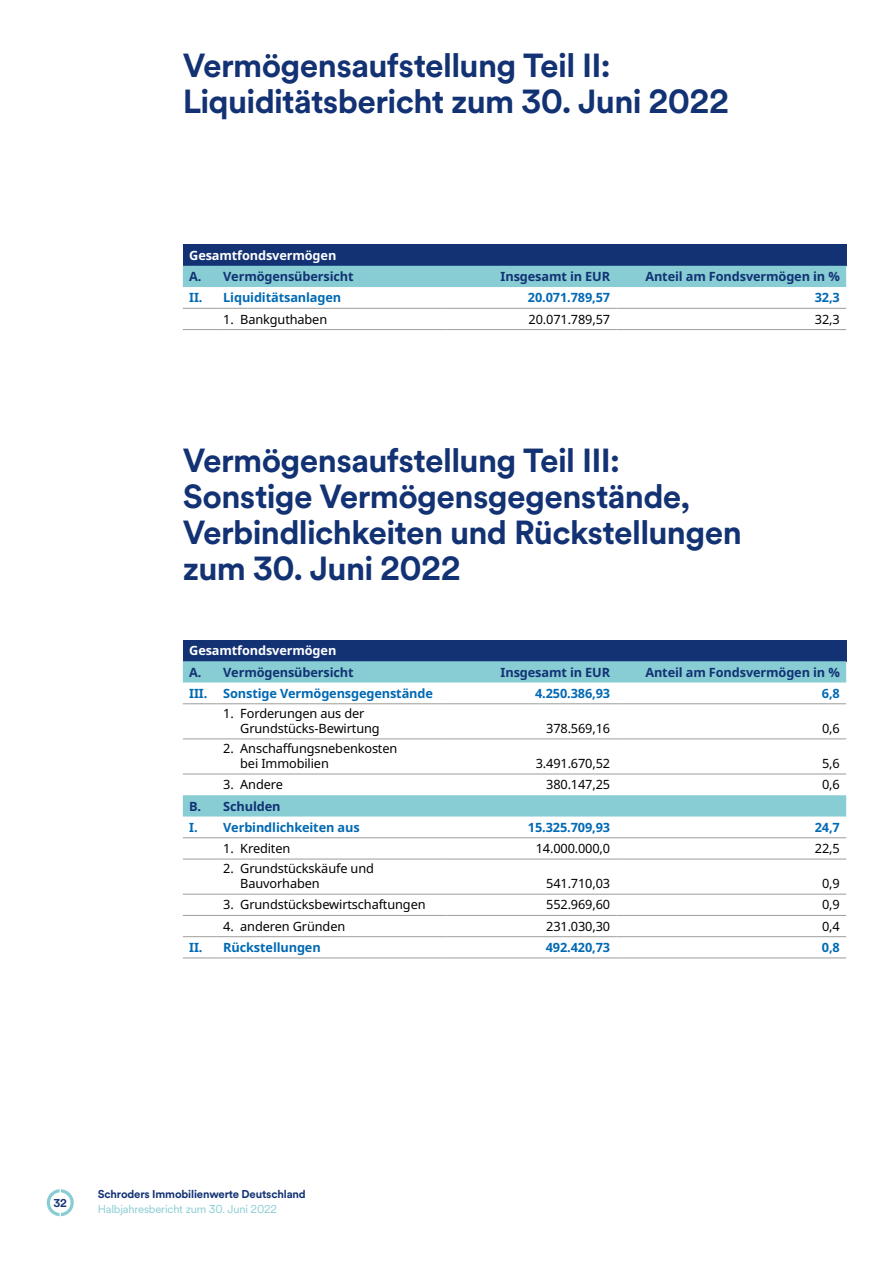
<style>
.page{position:relative;width:893px;height:1263px;background:#fff}
.page>*{position:absolute;margin:0;border:0;box-sizing:border-box;transform-origin:0 0}
.t1{font:700 33px/36px "Schroders Circular";letter-spacing:-.02em;color:#123274}
.t2{font:12.75px/15.3px "Noto Sans";letter-spacing:-.01em;color:#000}
.t3{font:700 12.75px "Noto Sans";letter-spacing:-.01em;color:#0069b4}
.t4{font:700 12.75px "Noto Sans";letter-spacing:-.01em;color:#123274}
.t5{font:700 12.75px "Noto Sans";letter-spacing:-.01em;color:#fff}
.t6{font:700 11.25px "Schroders Circular";letter-spacing:-.015em;color:#123274}
.t7{font:11.25px "Schroders Circular";letter-spacing:-.015em;color:#88cdd3}
</style>
<div class="page">
<div style="left:183px;top:244px;width:663px;height:22px;background:#123274"></div>
<div style="left:183px;top:266px;width:663px;height:21px;background:#88cdd3"></div>
<hr style="left:183px;top:308px;width:34px;height:1px;background:#9d9d9c">
<hr style="left:217px;top:308px;width:229px;height:1px;background:#9d9d9c">
<hr style="left:446px;top:308px;width:171px;height:1px;background:#9d9d9c">
<hr style="left:617px;top:308px;width:229px;height:1px;background:#9d9d9c">
<hr style="left:183px;top:329px;width:34px;height:1px;background:#9d9d9c">
<hr style="left:217px;top:329px;width:229px;height:1px;background:#9d9d9c">
<hr style="left:446px;top:329px;width:171px;height:1px;background:#9d9d9c">
<hr style="left:617px;top:329px;width:229px;height:1px;background:#9d9d9c">
<div style="left:183px;top:640px;width:663px;height:21px;background:#123274"></div>
<svg style="left:183px;top:661px;width:663px;height:155px"></svg>
<hr style="left:183px;top:703px;width:34px;height:1px;background:#9d9d9c">
<hr style="left:217px;top:703px;width:229px;height:1px;background:#9d9d9c">
<hr style="left:446px;top:703px;width:171px;height:1px;background:#9d9d9c">
<hr style="left:617px;top:703px;width:229px;height:1px;background:#9d9d9c">
<hr style="left:183px;top:739px;width:34px;height:1px;background:#9d9d9c">
<hr style="left:217px;top:739px;width:229px;height:1px;background:#9d9d9c">
<hr style="left:446px;top:739px;width:171px;height:1px;background:#9d9d9c">
<hr style="left:617px;top:739px;width:229px;height:1px;background:#9d9d9c">
<hr style="left:183px;top:774px;width:34px;height:1px;background:#9d9d9c">
<hr style="left:217px;top:774px;width:229px;height:1px;background:#9d9d9c">
<hr style="left:446px;top:774px;width:171px;height:1px;background:#9d9d9c">
<hr style="left:617px;top:774px;width:229px;height:1px;background:#9d9d9c">
<hr style="left:183px;top:837px;width:34px;height:1px;background:#9d9d9c">
<hr style="left:217px;top:837px;width:229px;height:1px;background:#9d9d9c">
<hr style="left:446px;top:837px;width:171px;height:1px;background:#9d9d9c">
<hr style="left:617px;top:837px;width:229px;height:1px;background:#9d9d9c">
<hr style="left:183px;top:859px;width:34px;height:1px;background:#9d9d9c">
<hr style="left:217px;top:859px;width:229px;height:1px;background:#9d9d9c">
<hr style="left:446px;top:859px;width:171px;height:1px;background:#9d9d9c">
<hr style="left:617px;top:859px;width:229px;height:1px;background:#9d9d9c">
<hr style="left:183px;top:894px;width:34px;height:1px;background:#9d9d9c">
<hr style="left:217px;top:894px;width:229px;height:1px;background:#9d9d9c">
<hr style="left:446px;top:894px;width:171px;height:1px;background:#9d9d9c">
<hr style="left:617px;top:894px;width:229px;height:1px;background:#9d9d9c">
<hr style="left:183px;top:915px;width:34px;height:1px;background:#9d9d9c">
<hr style="left:217px;top:915px;width:229px;height:1px;background:#9d9d9c">
<hr style="left:446px;top:915px;width:171px;height:1px;background:#9d9d9c">
<hr style="left:617px;top:915px;width:229px;height:1px;background:#9d9d9c">
<hr style="left:183px;top:936px;width:34px;height:1px;background:#9d9d9c">
<hr style="left:217px;top:936px;width:229px;height:1px;background:#9d9d9c">
<hr style="left:446px;top:936px;width:171px;height:1px;background:#9d9d9c">
<hr style="left:617px;top:936px;width:229px;height:1px;background:#9d9d9c">
<hr style="left:183px;top:958px;width:34px;height:1px;background:#9d9d9c">
<hr style="left:217px;top:958px;width:229px;height:1px;background:#9d9d9c">
<hr style="left:446px;top:958px;width:171px;height:1px;background:#9d9d9c">
<hr style="left:617px;top:958px;width:229px;height:1px;background:#9d9d9c">
<svg style="left:47px;top:1189px;width:27px;height:27px"></svg>
<h1 class="t1" style="left:183px;top:46px;width:548px">Vermögensaufstellung Teil II:<br>Liquiditätsbericht zum 30. Juni 2022</h1>
<p class="t5" style="left:189px;top:246px;width:149px">Gesamtfondsvermögen</p>
<p class="t4" style="left:189px;top:267px;width:166px">A. Vermögensübersicht</p>
<p class="t4" style="left:501px;top:267px;width:111px">Insgesamt in EUR</p>
<p class="t4" style="left:645px;top:267px;width:196px">Anteil am Fondsvermögen in %</p>
<p class="t3" style="left:189px;top:289px;width:153px">II. Liquiditätsanlagen</p>
<p class="t3" style="left:528px;top:289px;width:84px">20.071.789,57</p>
<p class="t3" style="left:815px;top:289px;width:27px">32,3</p>
<p class="t2" style="left:223px;top:311px;width:106px">1. Bankguthaben</p>
<p class="t2" style="left:529px;top:311px;width:83px">20.071.789,57</p>
<p class="t2" style="left:815px;top:311px;width:26px">32,3</p>
<h1 class="t1" style="left:183px;top:441px;width:560px">Vermögensaufstellung Teil III:<br>Sonstige Vermögensgegenstände,<br>Verbindlichkeiten und Rückstellungen zum 30. Juni 2022</h1>
<p class="t5" style="left:189px;top:642px;width:149px">Gesamtfondsvermögen</p>
<p class="t4" style="left:189px;top:663px;width:166px">A. Vermögensübersicht</p>
<p class="t4" style="left:501px;top:663px;width:111px">Insgesamt in EUR</p>
<p class="t4" style="left:645px;top:663px;width:196px">Anteil am Fondsvermögen in %</p>
<p class="t3" style="left:189px;top:684px;width:245px">III. Sonstige Vermögensgegenstände</p>
<p class="t3" style="left:535px;top:684px;width:77px">4.250.386,93</p>
<p class="t3" style="left:822px;top:684px;width:19px">6,8</p>
<p class="t2" style="left:240px;top:705px;width:141px;text-indent:-17px">1. Forderungen aus der<br>Grundstücks-Bewirtung</p>
<p class="t2" style="left:546px;top:720px;width:66px">378.569,16</p>
<p class="t2" style="left:822px;top:720px;width:19px">0,6</p>
<p class="t2" style="left:240px;top:740px;width:159px;text-indent:-17px">2. Anschaffungsnebenkosten bei Immobilien</p>
<p class="t2" style="left:536px;top:755px;width:76px">3.491.670,52</p>
<p class="t2" style="left:822px;top:755px;width:19px">5,6</p>
<p class="t2" style="left:223px;top:777px;width:61px">3. Andere</p>
<p class="t2" style="left:546px;top:777px;width:66px">380.147,25</p>
<p class="t2" style="left:822px;top:777px;width:19px">0,6</p>
<p class="t4" style="left:189px;top:797px;width:93px">B. Schulden</p>
<p class="t3" style="left:189px;top:818px;width:172px">I. Verbindlichkeiten aus</p>
<p class="t3" style="left:528px;top:818px;width:84px">15.325.709,93</p>
<p class="t3" style="left:815px;top:818px;width:27px">24,7</p>
<p class="t2" style="left:223px;top:840px;width:69px">1. Krediten</p>
<p class="t2" style="left:536px;top:840px;width:76px">14.000.000,0</p>
<p class="t2" style="left:815px;top:840px;width:26px">22,5</p>
<p class="t2" style="left:240px;top:860px;width:135px;text-indent:-17px">2. Grundstückskäufe und<br>Bauvorhaben</p>
<p class="t2" style="left:546px;top:875px;width:66px">541.710,03</p>
<p class="t2" style="left:822px;top:875px;width:19px">0,9</p>
<p class="t2" style="left:223px;top:897px;width:204px">3. Grundstücksbewirtschaftungen</p>
<p class="t2" style="left:546px;top:897px;width:66px">552.969,60</p>
<p class="t2" style="left:822px;top:897px;width:19px">0,9</p>
<p class="t2" style="left:223px;top:918px;width:124px">4. anderen Gründen</p>
<p class="t2" style="left:546px;top:918px;width:66px">231.030,30</p>
<p class="t2" style="left:822px;top:918px;width:19px">0,4</p>
<p class="t3" style="left:189px;top:938px;width:133px">II. Rückstellungen</p>
<p class="t3" style="left:546px;top:938px;width:66px">492.420,73</p>
<p class="t3" style="left:822px;top:938px;width:19px">0,8</p>
<p class="t6" style="left:53px;top:1195px;width:15px">32</p>
<p class="t6" style="left:98px;top:1186px;width:209px">Schroders Immobilienwerte Deutschland</p>
<p class="t7" style="left:98px;top:1202px;width:181px">Halbjahresbericht zum 30. Juni 2022</p>
</div>
